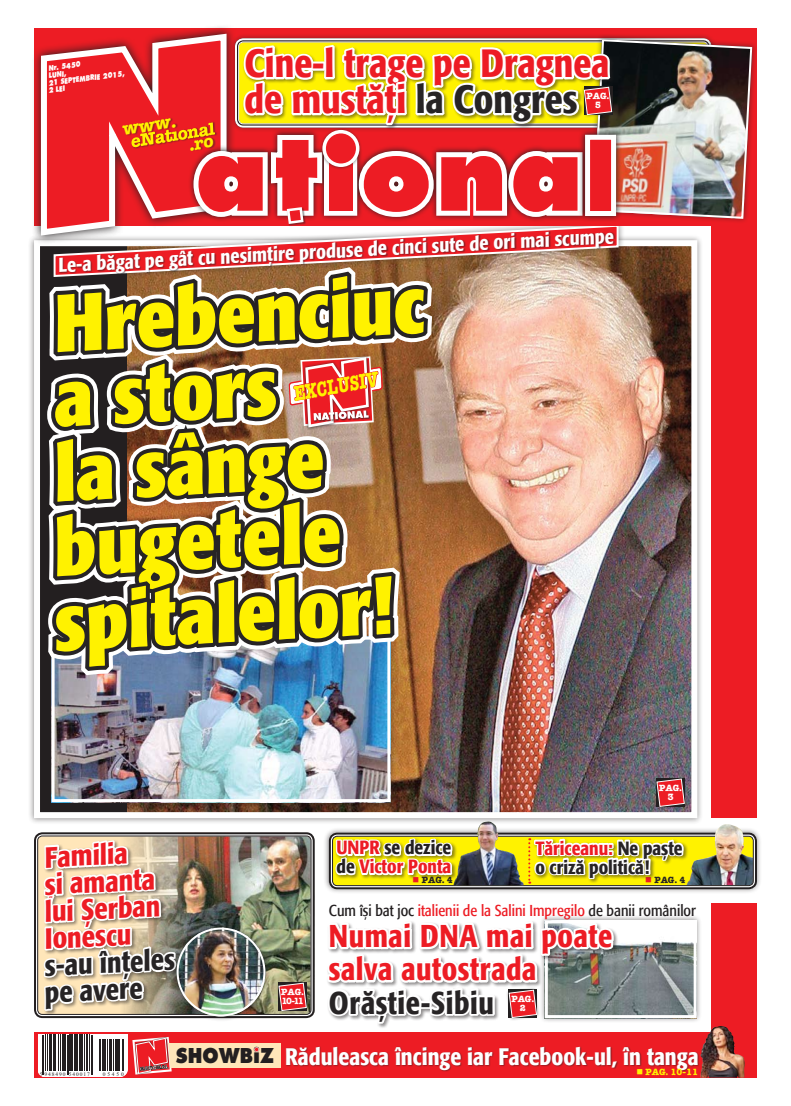
<style>
.page{position:relative;width:791px;height:1106px;background:#fff}
.page>*{position:absolute;margin:0;border:0;box-sizing:border-box;transform-origin:0 0}
.t1{font:100.7px "Futura Extra Bold Rom";color:#ed1c24}
.t2{font:700 condensed 80.6px/74.6px "R Formata";color:#fff200}
.t3{font:500 condensed 39.2px/35.9px "R Formata";color:#ed1c24}
.t4{font:500 condensed 31.4px/33.3px "R Formata";letter-spacing:.02em;color:#ed1c24}
.t5{font:500 condensed 31.4px "R Formata";letter-spacing:.02em;color:#272425}
.t6{font:500 condensed 29.1px/27px "R Formata";color:#ed1c24}
.t7{font:500 condensed 29.1px/27px "R Formata";color:#272425}
.t8{font:500 condensed 23.8px "R Formata";color:#fff}
.t9{font:21px "American Type Writer Bold Rom";color:#fff200;scale:.73 1}
.t10{font:500 condensed 20px "R Formata";color:#fff}
.t11{font:20px "Futura Extra Bold Rom";color:#231f20;scale:.9 1}
.t12{font:500 condensed 19px/19px "R Formata";color:#272425}
.t13{font:500 condensed 19px/19px "R Formata";color:#ed1c24}
.t14{font:17.6px "American Type Writer Bold Rom";color:#fff200}
.t15{font:15.7px "R Formata Condensed";color:#231f20}
.t16{font:9px/9px "American Type Writer Bold Rom";color:#fff;text-align:center}
.t17{font:9px "American Type Writer Bold Rom";color:#272425}
.t18{font:9px "American Type Writer Bold Rom";color:#fff200}
.t19{font:7.3px/7.3px "Futura Extra Bold Rom";color:#fff;scale:.8 1}
.t20{font:5.5px "Times New Roman";letter-spacing:.18em;color:#231f20}
.s1{color:#272425}
.s2{font-size:70.7px}
.s3{color:#231f20}
.s4{color:#ed1c24}
</style>
<div class="page">
<div style="left:712px;top:28px;width:45px;height:790px;background:#ed1c24"></div>
<div style="left:712px;top:903px;width:45px;height:174px;background:#ed1c24"></div>
<div style="left:323px;top:827px;width:468px;height:102px;background:#231f20;opacity:.5"></div>
<div style="left:588px;top:34px;width:174px;height:194px;background:#231f20;opacity:.5"></div>
<svg style="left:753px;top:128px;width:9px;height:100px"></svg>
<img style="left:35px;top:27px;width:718px;height:1051px">
<p class="t19" style="left:45px;top:65px;width:98px;text-indent:3px;rotate:-7deg">Nr. 5450<br>lun i,<br>21 septembrie 2015,<br>2 LEI</p>
<p class="t14" style="left:121px;top:119px;width:56px;rotate:-9deg">www.</p>
<h3 class="t3" style="left:245px;top:46px;width:366px">Cine-l trage pe Dragnea de mustăți <span class="s1">la Congres</span></h3>
<p class="t16" style="left:586px;top:92px;width:24px">PAG.<br>5</p>
<h1 class="t1" style="left:195px;top:111px;width:389px">at<span class="s2">I</span>ona</h1>
<p class="t10" style="left:57px;top:254px;width:558px;rotate:-3deg">Le-a băgat pe gât cu nesimțire produse de cinci sute de ori mai scumpe</p>
<h2 class="t2" style="left:35px;top:289px;width:388px;rotate:-3deg">Hrebenciuc a stors<br>la sânge bugetele spitalelor!</h2>
<p class="t9" style="left:291px;top:381px;width:119px;rotate:-10deg">EXCLUSIV</p>
<p class="t16" style="left:659px;top:783px;width:24px">PAG.<br>3</p>
<h3 class="t6" style="left:39px;top:845px;width:119px;rotate:-3deg">Familia<br>şi amanta lui Şerban<br>Ionescu</h3>
<h3 class="t7" style="left:42px;top:953px;width:133px;rotate:-3deg">s-au înţeles pe avere</h3>
<p class="t16" style="left:281px;top:987px;width:24px;text-align:left">PAG.<br>10-11</p>
<p class="t13" style="left:336px;top:838px;width:116px">UNPR <span class="s3">se dezice de</span> Victor Ponta</p>
<p class="t17" style="left:413px;top:873px;width:42px"><span class="s4">■</span> PAG. 4</p>
<p class="t17" style="left:645px;top:873px;width:42px"><span class="s4">■</span> PAG. 4</p>
<p class="t12" style="left:535px;top:838px;width:149px"><span class="s4">Tăriceanu:</span> Ne paşte o criză politică!</p>
<p class="t15" style="left:329px;top:901px;width:369px">Cum îşi bat joc <span class="s4">italienii de la Salini Impregilo</span> de banii românilor</p>
<h3 class="t4" style="left:329px;top:920px;width:285px">Numai DNA mai poate salva autostrada</h3>
<h3 class="t5" style="left:329px;top:985px;width:167px">Orăştie-Sibiu</h3>
<p class="t16" style="left:511px;top:994px;width:24px">PAG.<br>2</p>
<p class="t20" style="left:40px;top:1070px;width:52px">5 948490 540017</p>
<p class="t20" style="left:103px;top:1070px;width:22px">05248530</p>
<p class="t11" style="left:176px;top:1043px;width:110px">sHOWbiZ</p>
<p class="t8" style="left:285px;top:1043px;width:415px">Răduleasca încinge iar Facebook-ul, în tanga</p>
<p class="t18" style="left:636px;top:1066px;width:63px">■ PAG. 10-11</p>
</div>
